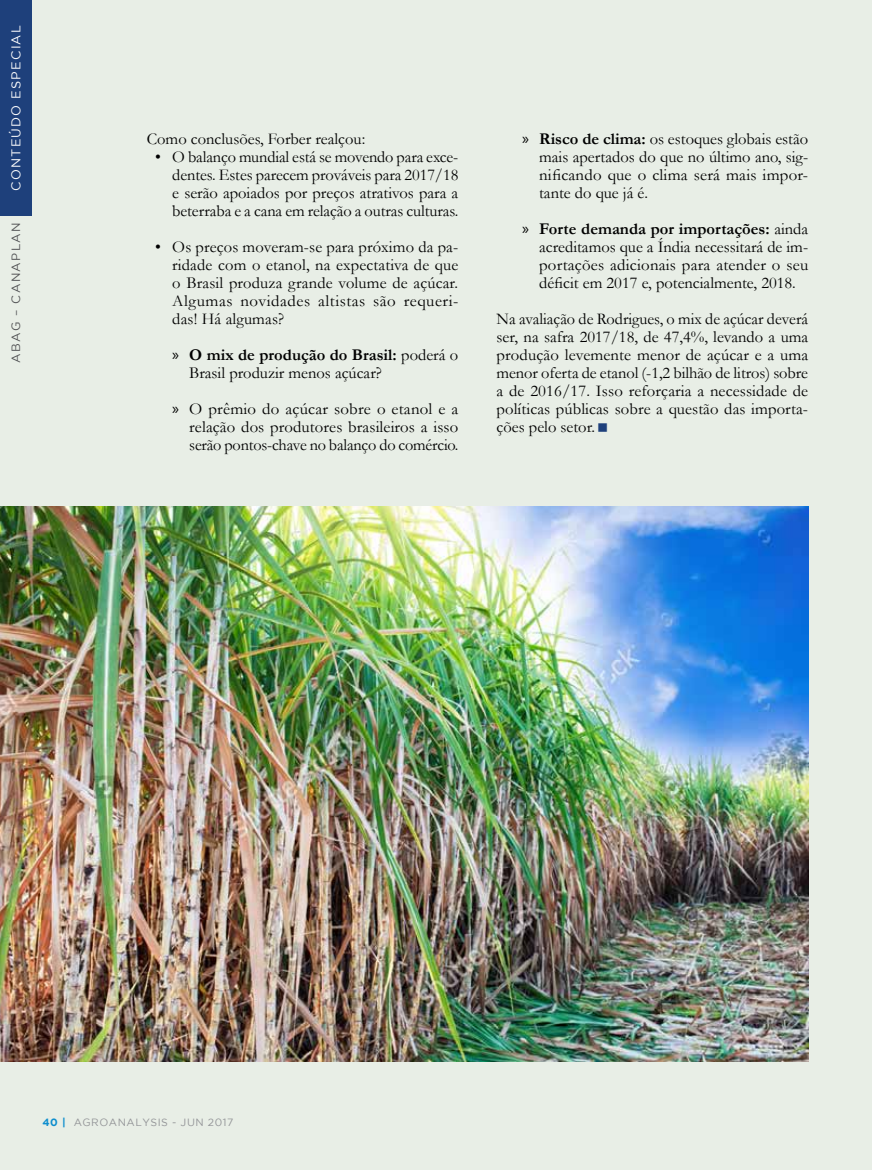
<style>
.page{position:relative;width:872px;height:1170px;background:#fff}
.page>*{position:absolute;margin:0;border:0;box-sizing:border-box;transform-origin:0 0}
.t1{font:16.5px/18px "Garamond";color:#000;text-align:justify}
.t2{font:12.75px "Gotham";letter-spacing:.095em;color:#fff}
.t3{font:12px "Gotham";letter-spacing:.115em;color:#515254}
.t4{font:10.5px "Gotham";letter-spacing:.05em;color:#939598}
.s1{font-family:"Myriad Pro"}
.s2{font-weight:700}
.s3{font-weight:700;color:#0e8ece}
</style>
<div class="page">
<div style="left:0;top:0;width:872px;height:1169px;background:#e8eee6"></div>
<div style="left:0;top:0;width:32px;height:216px;background:#1e407b"></div>
<img style="left:0;top:506px;width:808px;height:555px">
<p class="t2" style="left:9px;top:191px;width:167px;rotate:-90deg">CONTEÚDO ESPECIAL</p>
<p class="t3" style="left:9px;top:363px;width:142px;rotate:-90deg">ABAG – CANAPLAN</p>
<p class="t1" style="left:147px;top:130px;width:220px">Como conclusões, Forber realçou:</p>
<p class="t1" style="left:172px;top:148px;width:287px;text-indent:-17px">• O balanço mundial está se movendo para exce&shy;dentes. Estes parecem prováveis para 2017/18 e serão apoiados por preços atrativos para a beterraba e a cana em relação a outras culturas.</p>
<p class="t1" style="left:172px;top:238px;width:287px;text-indent:-17px">• Os preços moveram-se para próximo da pa&shy;ridade com o etanol, na expectativa de que o Brasil produza grande volume de açúcar.<br>Algumas novidades altistas são requeri&shy;das! Há algumas?</p>
<p class="t1" style="left:189px;top:346px;width:270px;text-indent:-17px"><span class="s1">»</span> <span class="s2">O mix de produção do Brasil:</span> poderá o<br>Brasil produzir menos açúcar?</p>
<p class="t1" style="left:189px;top:400px;width:271px;text-indent:-17px"><span class="s1">»</span> O prêmio do açúcar sobre o etanol e a relação dos produtores brasileiros a isso serão pontos-chave no balanço do comércio.</p>
<p class="t1" style="left:539px;top:130px;width:270px;text-indent:-17px"><span class="s1">»</span> <span class="s2">Risco de clima:</span> os estoques globais estão mais apertados do que no último ano, sig&shy;nificando que o clima será mais impor&shy;tante do que já é.</p>
<p class="t1" style="left:539px;top:220px;width:270px;text-indent:-17px"><span class="s1">»</span> <span class="s2">Forte demanda por importações:</span> ainda acreditamos que a Índia necessitará de im&shy;portações adicionais para atender o seu déficit em 2017 e, potencialmente, 2018.</p>
<p class="t1" style="left:496px;top:310px;width:313px">Na avaliação de Rodrigues, o mix de açúcar deverá ser, na safra 2017/18, de 47,4%, levando a uma produção levemente menor de açúcar e a uma menor oferta de etanol (-1,2 bilhão de litros) sobre a de 2016/17. Isso reforçaria a necessidade de políticas públicas sobre a questão das importa&shy;ções pelo setor.</p>
<p class="t4" style="left:43px;top:1116px;width:192px"><span class="s3">40 |</span> AGROANALYSIS - JUN 2017</p>
</div>
